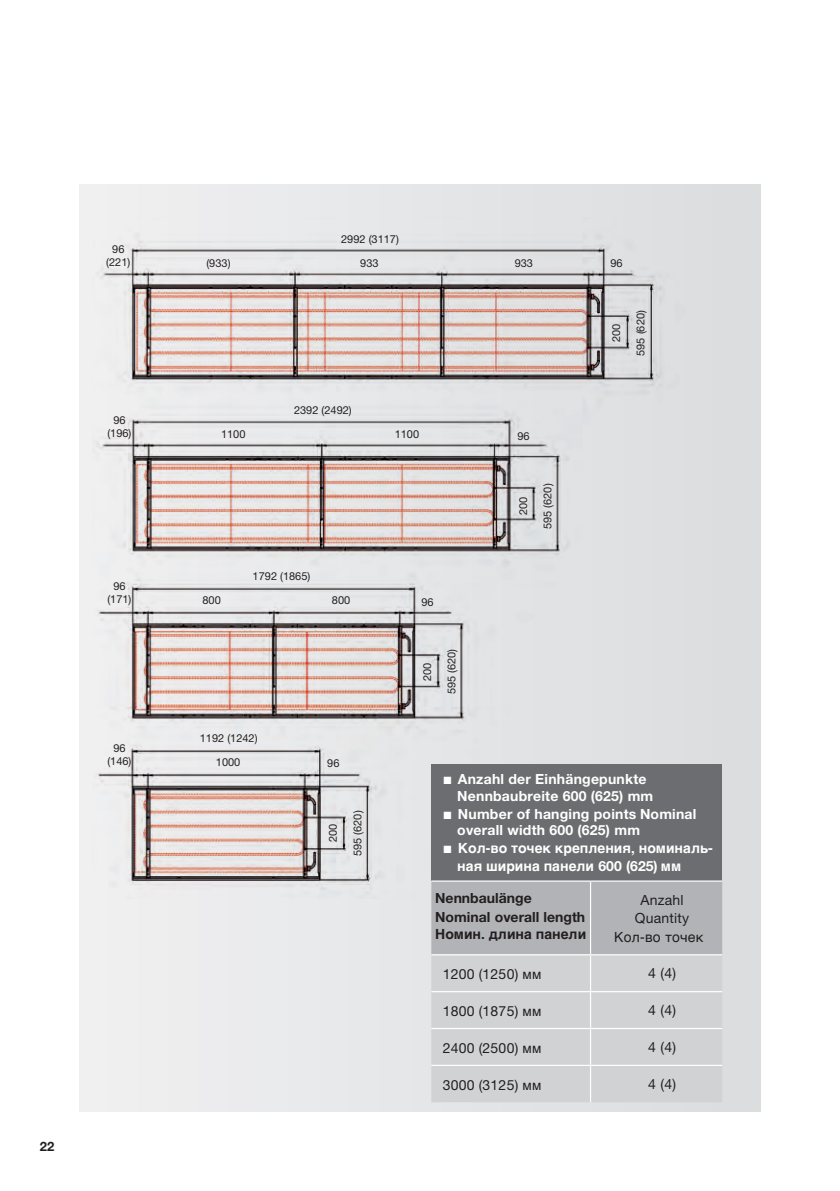
<style>
.page{position:relative;width:840px;height:1191px;background:#fff}
.page>*{position:absolute;margin:0;border:0;box-sizing:border-box;transform-origin:0 0}
.TM_Tabellen_Copy_D{font:700 14px/16.8px "Helvetica Neue LT Pro";letter-spacing:.015em;color:#fff}
.TM_Tabellen_Copy_D-2{font:14px "Helvetica Neue LT Pro";letter-spacing:.015em;color:#231f20}
.TM_Tabellen_Copy_D-3{font:700 14px/18px "Helvetica";color:#fff}
.TM_Tabellen_Copy_D-4{font:700 14px/18px "Helvetica Neue LT Pro";color:#231f20}
.TM_Tabellen_Copy_D-5{font:14px "Helvetica";letter-spacing:.015em;color:#231f20}
.t1{font:700 13px "Helvetica Neue LT Pro";color:#231f20}
.t2{font:11px "Helvetica Neue LT Pro";color:#231f20}
.s1{font-family:"Helvetica Neuefor Zehnder";font-weight:400}
.s2{font-family:"Helvetica Neue LT Pro"}
.s3{font-family:"Helvetica"}
</style>
<div class="page">
<div style="left:79px;top:184px;width:681px;height:927px;background:#e8e9ea"></div>
<img style="left:98px;top:233px;width:599px;height:656px">
<div style="left:431px;top:765px;width:290px;height:116px;background:#6c6d70"></div>
<div style="left:431px;top:881px;width:290px;height:73px;background:#b2b3b7"></div>
<div style="left:431px;top:955px;width:290px;height:147px;background:#d1d2d4"></div>
<hr style="left:589px;top:955px;width:1px;height:36px;background:#fff">
<hr style="left:589px;top:992px;width:1px;height:36px;background:#fff">
<hr style="left:589px;top:1029px;width:1px;height:35px;background:#fff">
<hr style="left:589px;top:1066px;width:1px;height:36px;background:#fff">
<hr style="left:431px;top:880px;width:159px;height:1px;background:#fff">
<hr style="left:590px;top:880px;width:131px;height:1px;background:#fff">
<hr style="left:589px;top:881px;width:1px;height:73px;background:#fff">
<hr style="left:431px;top:954px;width:159px;height:1px;background:#fff">
<hr style="left:590px;top:954px;width:131px;height:1px;background:#fff">
<hr style="left:431px;top:991px;width:159px;height:1px;background:#fff">
<hr style="left:590px;top:991px;width:131px;height:1px;background:#fff">
<hr style="left:431px;top:1028px;width:159px;height:1px;background:#fff">
<hr style="left:590px;top:1028px;width:131px;height:1px;background:#fff">
<hr style="left:431px;top:1064px;width:159px;height:2px;background:#fff">
<hr style="left:590px;top:1064px;width:131px;height:2px;background:#fff">
<p class="t1" style="left:40px;top:1138px;width:16px">22</p>
<p class="t2" style="left:341px;top:232px;width:59px">2992 (3117)</p>
<p class="t2" style="left:112px;top:242px;width:14px">96</p>
<p class="t2" style="left:106px;top:255px;width:26px">(221)</p>
<p class="t2" style="left:360px;top:256px;width:20px">933</p>
<p class="t2" style="left:514px;top:256px;width:20px">933</p>
<p class="t2" style="left:206px;top:256px;width:26px">(933)</p>
<p class="t2" style="left:610px;top:256px;width:14px">96</p>
<p class="t2" style="left:609px;top:342px;width:20px;rotate:-90deg">200</p>
<p class="t2" style="left:633px;top:356px;width:47px;rotate:-90deg">595 (620)</p>
<p class="t2" style="left:113px;top:413px;width:14px">96</p>
<p class="t2" style="left:107px;top:426px;width:26px">(196)</p>
<p class="t2" style="left:113px;top:579px;width:14px">96</p>
<p class="t2" style="left:107px;top:592px;width:26px">(171)</p>
<p class="t2" style="left:113px;top:741px;width:14px">96</p>
<p class="t2" style="left:107px;top:754px;width:26px">(146)</p>
<p class="t2" style="left:294px;top:404px;width:59px">2392 (2492)</p>
<p class="t2" style="left:221px;top:427px;width:26px">1100</p>
<p class="t2" style="left:394px;top:427px;width:26px">1100</p>
<p class="t2" style="left:252px;top:569px;width:59px">1792 (1865)</p>
<p class="t2" style="left:202px;top:593px;width:20px">800</p>
<p class="t2" style="left:332px;top:593px;width:20px">800</p>
<p class="t2" style="left:200px;top:731px;width:59px">1192 (1242)</p>
<p class="t2" style="left:216px;top:755px;width:26px">1000</p>
<p class="t2" style="left:327px;top:756px;width:14px">96</p>
<p class="t2" style="left:421px;top:595px;width:14px">96</p>
<p class="t2" style="left:420px;top:681px;width:20px;rotate:-90deg">200</p>
<p class="t2" style="left:444px;top:694px;width:47px;rotate:-90deg">595 (620)</p>
<p class="t2" style="left:517px;top:429px;width:14px">96</p>
<p class="t2" style="left:516px;top:515px;width:20px;rotate:-90deg">200</p>
<p class="t2" style="left:540px;top:529px;width:47px;rotate:-90deg">595 (620)</p>
<p class="t2" style="left:326px;top:842px;width:20px;rotate:-90deg">200</p>
<p class="t2" style="left:350px;top:856px;width:47px;rotate:-90deg">595 (620)</p>
<p class="TM_Tabellen_Copy_D" style="left:457px;top:770px;width:197px;text-indent:-14px"><span class="s1">■</span> Anzahl der Einhängepunkte<br>Nennbaubreite 600 (625) mm</p>
<p class="TM_Tabellen_Copy_D" style="left:457px;top:804px;width:240px;text-indent:-14px"><span class="s1">■</span> Number of hanging points Nominal overall width 600 (625) mm</p>
<p class="TM_Tabellen_Copy_D-3" style="left:457px;top:839px;width:257px;text-indent:-14px"><span class="s1">■</span> Кол-во точек крепления, номиналь&shy;ная ширина панели <span class="s2">600 (625)</span> мм</p>
<p class="TM_Tabellen_Copy_D-4" style="left:435px;top:889px;width:152px">Nennbaulänge<br>Nominal overall length<br><span class="s3">Номин. длина панели</span></p>
<p class="TM_Tabellen_Copy_D-2" style="left:640px;top:891px;width:45px">Anzahl</p>
<p class="TM_Tabellen_Copy_D-2" style="left:634px;top:909px;width:56px">Quantity</p>
<p class="TM_Tabellen_Copy_D-5" style="left:614px;top:926px;width:91px">Кол-во точек</p>
<p class="TM_Tabellen_Copy_D-2" style="left:442px;top:965px;width:100px">1200 (1250) <span class="s3">мм</span></p>
<p class="TM_Tabellen_Copy_D-2" style="left:647px;top:964px;width:29px">4 (4)</p>
<p class="TM_Tabellen_Copy_D-2" style="left:442px;top:1002px;width:100px">1800 (1875) <span class="s3">мм</span></p>
<p class="TM_Tabellen_Copy_D-2" style="left:647px;top:1001px;width:29px">4 (4)</p>
<p class="TM_Tabellen_Copy_D-2" style="left:442px;top:1039px;width:100px">2400 (2500) <span class="s3">мм</span></p>
<p class="TM_Tabellen_Copy_D-2" style="left:647px;top:1038px;width:29px">4 (4)</p>
<p class="TM_Tabellen_Copy_D-2" style="left:442px;top:1076px;width:100px">3000 (3125) <span class="s3">мм</span></p>
<p class="TM_Tabellen_Copy_D-2" style="left:647px;top:1075px;width:29px">4 (4)</p>
</div>
